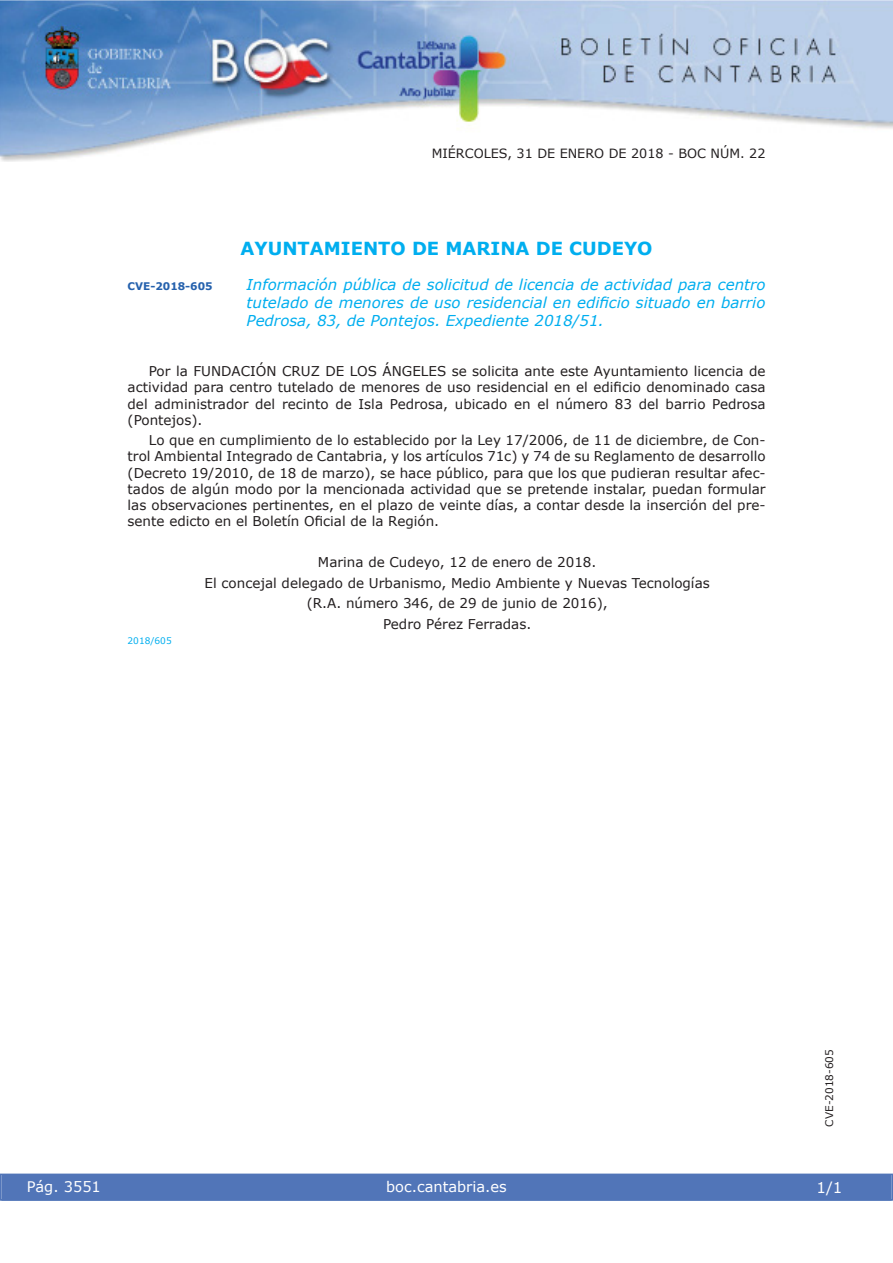
<style>
.page{position:relative;width:893px;height:1263px;background:#fff}
.page>*{position:absolute;margin:0;border:0;box-sizing:border-box;transform-origin:0 0}
.t1{font:700 18px "Verdana";color:#00aeef}
.t2{font:italic 15px/18px "Verdana";color:#00aeef;text-align:justify}
.t3{font:15px "Verdana";color:#fff}
.t4{font:14.55px "Verdana";color:#fff}
.t5{font:13.5px/16.2px "Verdana";color:#231f20;text-align:justify}
.t6{font:12.75px "Verdana";color:#231f20}
.t7{font:10.5px "Verdana";color:#231f20}
.t8{font:700 10.5px "Verdana";color:#2561ad}
.t9{font:9px "Verdana";color:#00aeef}
</style>
<div class="page">
<img style="left:0;top:0;width:893px;height:161px">
<div style="left:1px;top:1174px;width:890px;height:27px;background:#5175b8"></div>
<div style="left:0;top:1174px;width:893px;height:27px;border:1px solid #5175b8"></div>
<p class="t6" style="left:432px;top:145px;width:335px">MIÉRCOLES, 31 DE ENERO DE 2018 - BOC NÚM. 22</p>
<h1 class="t1" style="left:240px;top:237px;width:414px">AYUNTAMIENTO DE MARINA DE CUDEYO</h1>
<p class="t8" style="left:128px;top:279px;width:87px">CVE-2018-605</p>
<p class="t2" style="left:247px;top:275px;width:520px">Información pública de solicitud de licencia de actividad para centro tutelado de menores de uso residencial en edificio situado en barrio Pedrosa, 83, de Pontejos. Expediente 2018/51.</p>
<p class="t5" style="left:128px;top:363px;width:639px;text-indent:21px">Por la FUNDACIÓN CRUZ DE LOS ÁNGELES se solicita ante este Ayuntamiento licencia de actividad para centro tutelado de menores de uso residencial en el edificio denominado casa del administrador del recinto de Isla Pedrosa, ubicado en el número 83 del barrio Pedrosa (Pontejos).</p>
<p class="t5" style="left:128px;top:432px;width:640px;text-indent:21px">Lo que en cumplimiento de lo establecido por la Ley 17/2006, de 11 de diciembre, de Con&shy;trol Ambiental Integrado de Cantabria, y los artículos 71c) y 74 de su Reglamento de desarrollo (Decreto 19/2010, de 18 de marzo), se hace público, para que los que pudieran resultar afec&shy;tados de algún modo por la mencionada actividad que se pretende instalar, puedan formular las observaciones pertinentes, en el plazo de veinte días, a contar desde la inserción del pre&shy;sente edicto en el Boletín Oficial de la Región.</p>
<p class="t5" style="left:205px;top:552px;width:507px;line-height:20.4px;text-align:center">Marina de Cudeyo, 12 de enero de 2018.<br>El concejal delegado de Urbanismo, Medio Ambiente y Nuevas Tecnologías (R.A. número 346, de 29 de junio de 2016),<br>Pedro Pérez Ferradas.</p>
<p class="t9" style="left:128px;top:635px;width:46px">2018/605</p>
<p class="t4" style="left:27px;top:1177px;width:76px">Pág. 3551</p>
<p class="t4" style="left:386px;top:1178px;width:122px">boc.cantabria.es</p>
<p class="t7" style="left:823px;top:1127px;width:79px;rotate:-90deg">CVE-2018-605</p>
<p class="t3" style="left:816px;top:1178px;width:27px">1/1</p>
</div>
